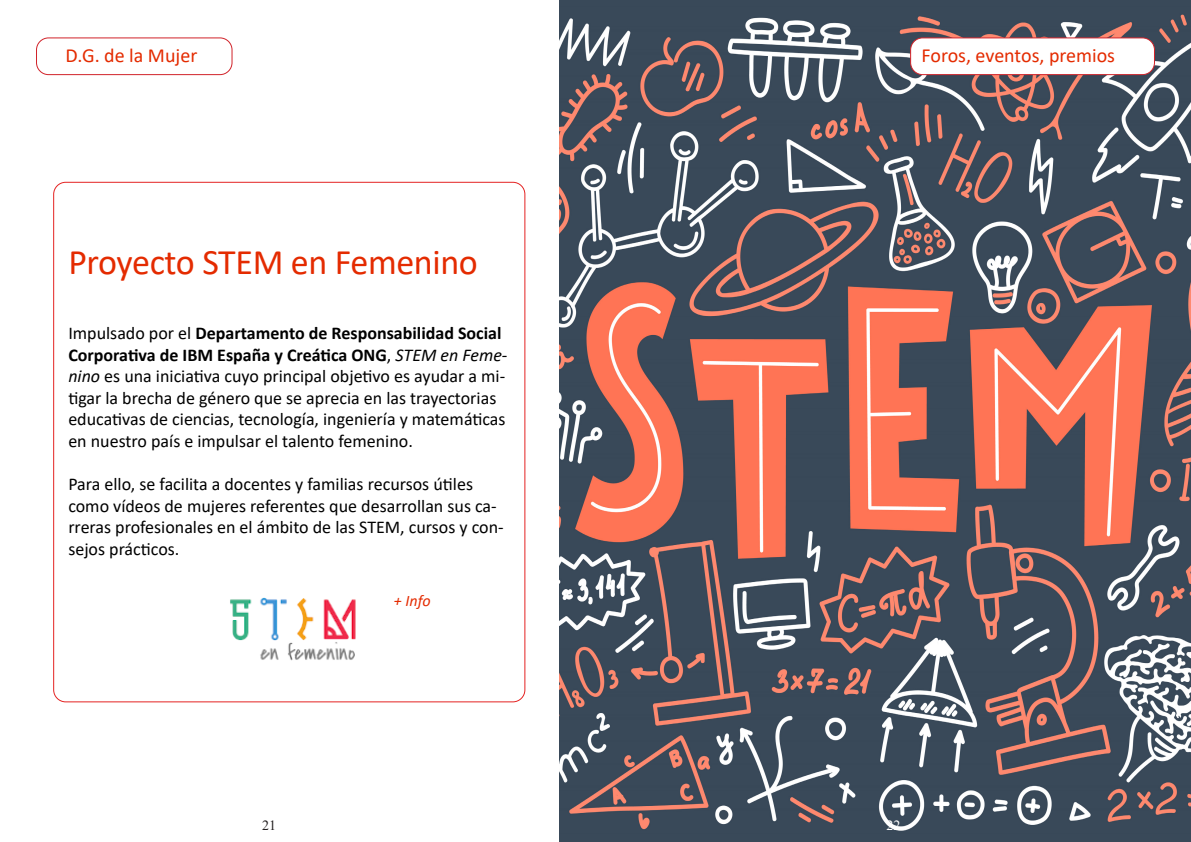
<style>
.page{position:relative;width:1191px;height:842px;background:#fff}
.page>*{position:absolute;margin:0;border:0;box-sizing:border-box;transform-origin:0 0}
.t1{font:36px "Calibri";letter-spacing:-.01em;color:#e42b00}
.t2{font:20px "Calibri";color:#e42b00}
.t3{font:18px/21.6px "Calibri";color:#000}
.t4{font:italic 16px "Calibri";color:#e42b00}
.t5{font:14px "Times New Roman";color:#231f20}
.t6{font:14px "Times New Roman";color:#fff}
.s1{font-weight:700}
.s2{font-style:italic}
</style>
<div class="page">
<img style="left:559px;top:0;width:632px;height:842px">
<div style="left:36px;top:37px;width:196px;height:38px;border:1px solid #d1232a;border-radius:12px"></div>
<div style="left:910px;top:38px;width:244px;height:37px;background:#fff;border-radius:12px"></div>
<div style="left:910px;top:37px;width:245px;height:38px;border:1px solid #d1232a;border-radius:12px"></div>
<img style="left:230px;top:597px;width:126px;height:64px">
<p class="t2" style="left:66px;top:41px;width:133px">D.G. de la Mujer</p>
<p class="t1" style="left:68px;top:237px;width:411px">Proyecto STEM en Femenino</p>
<p class="t3" style="left:68px;top:322px;width:440px">Impulsado por el <span class="s1">Departamento de Responsabilidad Social Corporativa de IBM España y Creática ONG</span>, <span class="s2">STEM en Feme&shy;nino</span> es una iniciativa cuyo principal objetivo es ayudar a mi&shy;tigar la brecha de género que se aprecia en las trayectorias educativas de ciencias, tecnología, ingeniería y matemáticas en nuestro país e impulsar el talento femenino.</p>
<p class="t3" style="left:68px;top:473px;width:437px">Para ello, se facilita a docentes y familias recursos útiles como vídeos de mujeres referentes que desarrollan sus ca&shy;rreras profesionales en el ámbito de las STEM, cursos y con&shy;sejos prácticos.</p>
<p class="t4" style="left:394px;top:590px;width:38px">+ Info</p>
<p class="t2" style="left:921px;top:41px;width:195px">Foros, eventos, premios</p>
<p class="t5" style="left:262px;top:816px;width:15px">21</p>
<p class="t6" style="left:886px;top:816px;width:15px">22</p>
</div>
